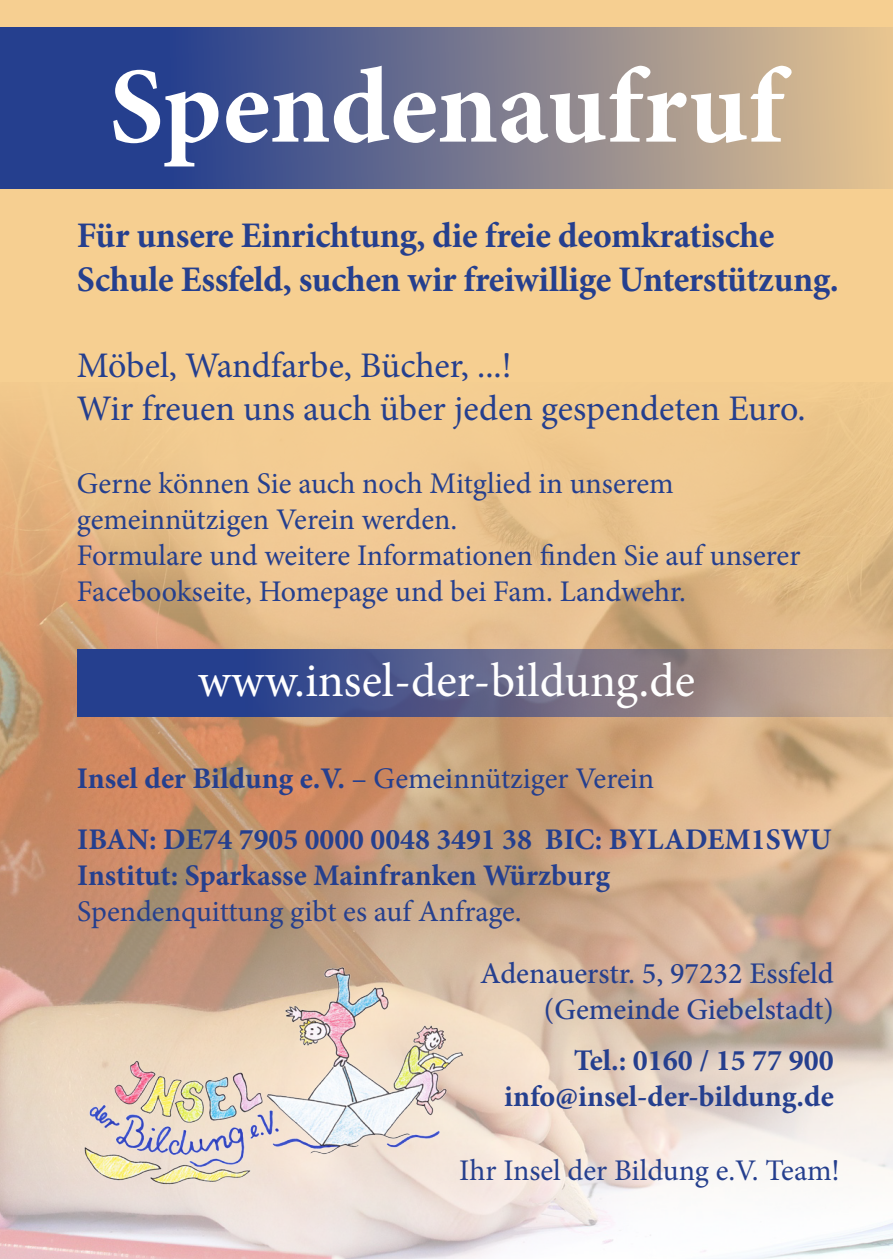
<style>
.page{position:relative;width:893px;height:1259px;background:#f6cf91}
.page>*{position:absolute;margin:0;border:0;box-sizing:border-box;transform-origin:0 0}
.t1{font:700 108px "Minion Pro";color:#fff}
.t2{font:48px "Minion Pro";color:#fff}
.t3{font:700 36px/43.2px "Minion Pro";letter-spacing:-.01em;color:#253f8e}
.t4{font:36px "Minion Pro";color:#253f8e}
.t5{font:30px/36px "Minion Pro";color:#253f8e}
.t6{font:700 30px "Minion Pro";color:#253f8e}
.t7{font:500 30px "Minion Pro";color:#253f8e}
.s1{font-weight:700}
.s2{font-weight:500}
</style>
<div class="page">
<svg style="left:0;top:28px;width:893px;height:161px;background:#74758e"></svg>
<img style="left:0;top:400px;width:893px;height:859px">
<svg style="left:77px;top:649px;width:816px;height:68px;background:#68698b"></svg>
<img style="left:77px;top:963px;width:391px;height:228px">
<p class="t1" style="left:109px;top:31px;width:676px">Spendenaufruf</p>
<p class="t3" style="left:77px;top:214px;width:763px">Für unsere Einrichtung, die freie deomkratische<br>Schule Essfeld, suchen wir freiwillige Unterstützung.</p>
<p class="t4" style="left:77px;top:341px;width:436px">Möbel, Wandfarbe, Bücher, ...!</p>
<p class="t4" style="left:77px;top:384px;width:730px">Wir freuen uns auch über jeden gespendeten Euro.</p>
<p class="t5" style="left:77px;top:466px;width:598px">Gerne können Sie auch noch Mitglied in unserem</p>
<p class="t5" style="left:77px;top:502px;width:382px">gemeinnützigen Verein werden.</p>
<p class="t5" style="left:77px;top:538px;width:725px">Formulare und weitere Informationen finden Sie auf unserer<br>Facebookseite, Homepage und bei Fam. Landwehr.</p>
<p class="t2" style="left:198px;top:649px;width:499px">www.insel-der-bildung.de</p>
<p class="t5" style="left:77px;top:760px;width:579px"><span class="s1">Insel der Bildung e.V.</span> <span class="s2">–</span> Gemeinnütziger Verein</p>
<p class="t6" style="left:77px;top:818px;width:756px">IBAN: DE74 7905 0000 0048 3491 38 BIC: BYLADEM1SWU</p>
<p class="t6" style="left:77px;top:854px;width:534px">Institut: Sparkasse Mainfranken Würzburg</p>
<p class="t5" style="left:77px;top:894px;width:446px">Spendenquittung gibt es auf Anfrage.</p>
<p class="t7" style="left:480px;top:952px;width:355px">Adenauerstr. 5, 97232 Essfeld</p>
<p class="t7" style="left:544px;top:988px;width:291px">(Gemeinde Giebelstadt)</p>
<p class="t6" style="left:574px;top:1039px;width:262px">Tel.: 0160 / 15 77 900</p>
<p class="t6" style="left:504px;top:1075px;width:331px">info@insel-der-bildung.de</p>
<p class="t5" style="left:459px;top:1152px;width:382px">Ihr Insel der Bildung e.V. Team!</p>
</div>
